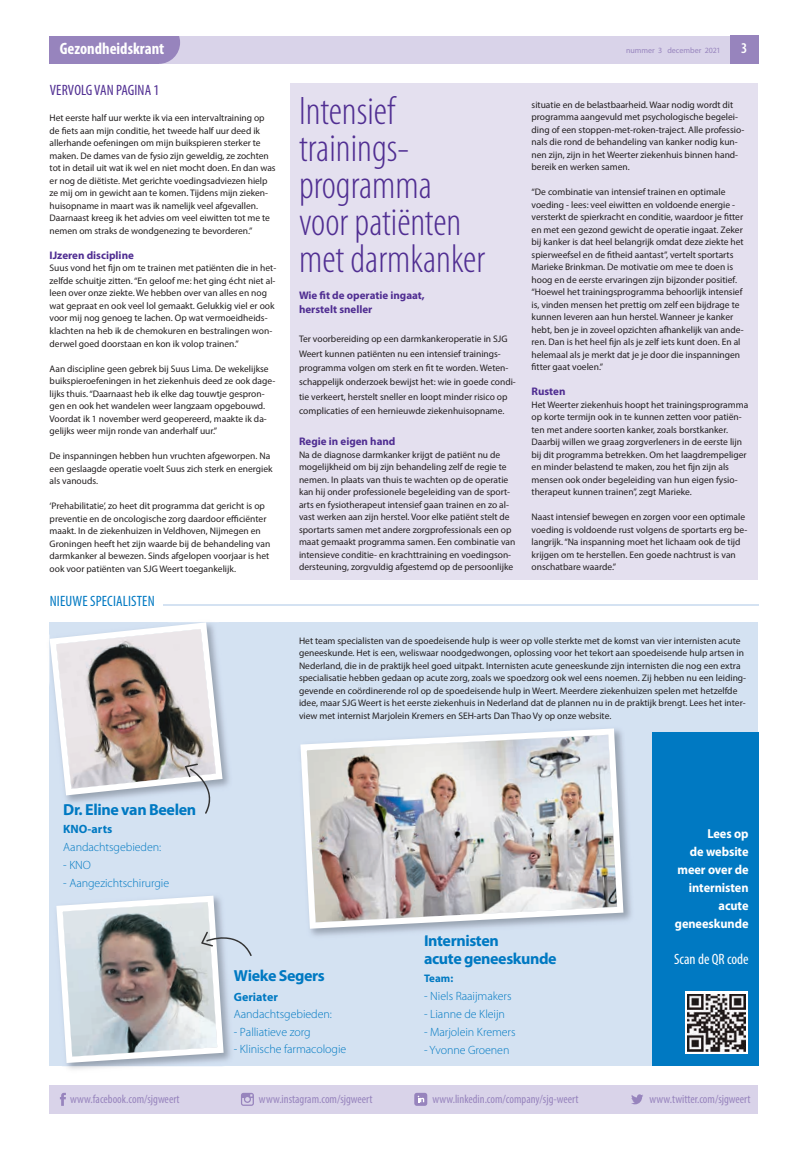
<style>
.page{position:relative;width:808px;height:1149px;background:#fff}
.page>*{position:absolute;margin:0;border:0;box-sizing:border-box;transform-origin:0 0}
.t1{font:300 condensed 40px/37px "Myriad Pro";color:#502e92}
.t2{font:700 condensed 16.5px "Myriad Pro";color:#fff}
.t3{font:700 16px/18px "Myriad Pro";letter-spacing:-.025em;color:#0079c2}
.t4{font:condensed 15px "Myriad Pro";letter-spacing:.01em;color:#0079c2}
.t5{font:condensed 15px "Myriad Pro";letter-spacing:.01em;color:#502e92}
.t6{font:condensed 15px "Myriad Pro";color:#fff}
.t7{font:600 condensed 15px "Myriad Pro";color:#fff}
.t8{font:700 13px/18px "Myriad Pro";letter-spacing:-.005em;color:#fff;text-align:right;scale:.95 1}
.t9{font:300 12px "Myriad Pro";letter-spacing:-.005em;color:#0079c2}
.t10{font:condensed 12px "Myriad Pro";color:#9784bd}
.t11{font:700 12px "Myriad Pro";color:#0079c2}
.t12{font:700 11px/14.4px "Myriad Pro";color:#502e92}
.t13{font:700 11px "Myriad Pro";color:#0079c2}
.t14{font:9.5px/12.5px "Myriad Pro";color:#231f20}
.t15{font:8px "Myriad Pro";color:#9784bd}
</style>
<div class="page">
<div style="left:291px;top:84px;width:467px;height:495px;background:#e4e0ef"></div>
<div style="left:50px;top:35px;width:708px;height:29px;background:#d9d3e9"></div>
<div style="left:138px;top:21px;width:42px;height:43px;background:#9784bd;border-radius:50%"></div>
<div style="left:50px;top:35px;width:109px;height:29px;background:#9784bd"></div>
<div style="left:50px;top:0;width:708px;height:35px;background:#fff"></div>
<div style="left:730px;top:35px;width:28px;height:29px;background:#9784bd"></div>
<div style="left:50px;top:622px;width:708px;height:443px;background:#d4e2f2"></div>
<hr style="left:163px;top:604px;width:595px;height:2px;background:#d4e2f2">
<img style="left:66px;top:1062px;width:136px;height:3px">
<svg style="left:56px;top:896px;width:196px;height:166px"></svg>
<img style="left:49px;top:634px;width:1px;height:53px">
<img style="left:222px;top:711px;width:7px;height:76px">
<svg style="left:50px;top:622px;width:172px;height:191px"></svg>
<div style="left:652px;top:732px;width:106px;height:333px;background:#0079c2"></div>
<svg style="left:685px;top:991px;width:63px;height:62px"></svg>
<img style="left:688px;top:993px;width:57px;height:58px">
<img style="left:310px;top:757px;width:321px;height:180px">
<img style="left:300px;top:728px;width:323px;height:200px">
<div style="left:50px;top:1084px;width:708px;height:29px;background:#d9d3e9"></div>
<svg style="left:631px;top:1094px;width:12px;height:9px"></svg>
<svg style="left:60px;top:1092px;width:6px;height:13px"></svg>
<svg style="left:241px;top:1092px;width:13px;height:13px"></svg>
<svg style="left:414px;top:1092px;width:13px;height:13px"></svg>
<svg style="left:418px;top:1095px;width:6px;height:6px"></svg>
<h2 class="t2" style="left:60px;top:38px;width:106px">Gezondheidskrant</h2>
<p class="t15" style="left:626px;top:47px;width:96px">nummer 3 december 2021</p>
<h3 class="t7" style="left:741px;top:43px;width:8px">3</h3>
<h3 class="t5" style="left:50px;top:85px;width:111px">VERVOLG VAN PAGINA 1</h3>
<h1 class="t1" style="left:299px;top:95px;width:188px">Intensief trainings&shy;programma voor patiënten met darmkanker</h1>
<p class="t14" style="left:531px;top:99px;width:214px">situatie en de belastbaarheid. Waar nodig wordt dit programma aangevuld met psychologische begelei&shy;ding of een stoppen-met-roken-traject. Alle professio&shy;nals die rond de behandeling van kanker nodig kun&shy;nen zijn, zijn in het Weerter ziekenhuis binnen hand&shy;bereik en werken samen.</p>
<p class="t14" style="left:531px;top:186px;width:214px">“De combinatie van intensief trainen en optimale voeding - lees: veel eiwitten en voldoende energie - versterkt de spierkracht en conditie, waardoor je fitter en met een gezond gewicht de operatie ingaat. Zeker bij kanker is dat heel belangrijk omdat deze ziekte het spierweefsel en de fitheid aantast”, vertelt sportarts Marieke Brinkman. De motivatie om mee te doen is hoog en de eerste ervaringen zijn bijzonder positief. “Hoewel het trainingsprogramma behoorlijk intensief is, vinden mensen het prettig om zelf een bijdrage te kunnen leveren aan hun herstel. Wanneer je kanker hebt, ben je in zoveel opzichten afhankelijk van ande&shy;ren. Dan is het heel fijn als je zelf iets kunt doen. En al helemaal als je merkt dat je je door die inspanningen fitter gaat voelen.”</p>
<p class="t12" style="left:531px;top:385px;width:35px">Rusten</p>
<p class="t14" style="left:531px;top:399px;width:218px">Het Weerter ziekenhuis hoopt het trainingsprogramma op korte termijn ook in te kunnen zetten voor patiën&shy;ten met andere soorten kanker, zoals borstkanker.<br>Daarbij willen we graag zorgverleners in de eerste lijn bij dit programma betrekken. Om het laagdrempeliger en minder belastend te maken, zou het fijn zijn als mensen ook onder begeleiding van hun eigen fysio&shy;therapeut kunnen trainen”, zegt Marieke.</p>
<p class="t14" style="left:531px;top:511px;width:217px">Naast intensief bewegen en zorgen voor een optimale voeding is voldoende rust volgens de sportarts erg be&shy;langrijk. “Na inspanning moet het lichaam ook de tijd krijgen om te herstellen. Een goede nachtrust is van onschatbare waarde.”</p>
<p class="t14" style="left:50px;top:113px;width:228px">Het eerste half uur werkte ik via een intervaltraining op de fiets aan mijn conditie, het tweede half uur deed ik allerhande oefeningen om mijn buikspieren sterker te maken. De dames van de fysio zijn geweldig, ze zochten tot in detail uit wat ik wel en niet mocht doen. En dan was er nog de diëtiste. Met gerichte voedingsadviezen hielp ze mij om in gewicht aan te komen. Tijdens mijn zieken&shy;huisopname in maart was ik namelijk veel afgevallen.<br>Daarnaast kreeg ik het advies om veel eiwitten tot me te nemen om straks de wondgenezing te bevorderen.”</p>
<p class="t12" style="left:50px;top:249px;width:86px">IJzeren discipline</p>
<p class="t14" style="left:50px;top:263px;width:228px">Suus vond het fijn om te trainen met patiënten die in het&shy;zelfde schuitje zitten. “En geloof me: het ging écht niet al&shy;leen over onze ziekte. We hebben over van alles en nog wat gepraat en ook veel lol gemaakt. Gelukkig viel er ook voor mij nog genoeg te lachen. Op wat vermoeidheids&shy;klachten na heb ik de chemokuren en bestralingen won&shy;derwel goed doorstaan en kon ik volop trainen.”</p>
<p class="t14" style="left:50px;top:363px;width:227px">Aan discipline geen gebrek bij Suus Lima. De wekelijkse buikspieroefeningen in het ziekenhuis deed ze ook dage&shy;lijks thuis. “Daarnaast heb ik elke dag touwtje gespron&shy;gen en ook het wandelen weer langzaam opgebouwd.<br>Voordat ik 1 november werd geopereerd, maakte ik da&shy;gelijks weer mijn ronde van anderhalf uur.”</p>
<p class="t14" style="left:50px;top:450px;width:225px">De inspanningen hebben hun vruchten afgeworpen. Na een geslaagde operatie voelt Suus zich sterk en energiek als vanouds.</p>
<p class="t14" style="left:50px;top:500px;width:222px">‘Prehabilitatie’, zo heet dit programma dat gericht is op preventie en de oncologische zorg daardoor efficiënter maakt. In de ziekenhuizen in Veldhoven, Nijmegen en Groningen heeft het zijn waarde bij de behandeling van darmkanker al bewezen. Sinds afgelopen voorjaar is het ook voor patiënten van SJG Weert toegankelijk.</p>
<p class="t12" style="left:299px;top:289px;width:127px">Wie fit de operatie ingaat, herstelt sneller</p>
<p class="t14" style="left:299px;top:332px;width:218px;line-height:14.4px">Ter voorbereiding op een darmkankeroperatie in SJG Weert kunnen patiënten nu een intensief trainings&shy;programma volgen om sterk en fit te worden. Weten&shy;schappelijk onderzoek bewijst het: wie in goede condi&shy;tie verkeert, herstelt sneller en loopt minder risico op complicaties of een hernieuwde ziekenhuisopname.</p>
<p class="t12" style="left:299px;top:435px;width:98px">Regie in eigen hand</p>
<p class="t14" style="left:299px;top:449px;width:218px">Na de diagnose darmkanker krijgt de patiënt nu de mogelijkheid om bij zijn behandeling zelf de regie te nemen. In plaats van thuis te wachten op de operatie kan hij onder professionele begeleiding van de sport&shy;arts en fysiotherapeut intensief gaan trainen en zo al&shy;vast werken aan zijn herstel. Voor elke patiënt stelt de sportarts samen met andere zorgprofessionals een op maat gemaakt programma samen. Een combinatie van intensieve conditie- en krachttraining en voedingson&shy;dersteuning, zorgvuldig afgestemd op de persoonlijke</p>
<h3 class="t4" style="left:50px;top:595px;width:106px">NIEUWE SPECIALISTEN</h3>
<h3 class="t3" style="left:63px;top:801px;width:134px">Dr. Eline van Beelen</h3>
<p class="t11" style="left:63px;top:824px;width:51px">KNO-arts</p>
<p class="t9" style="left:63px;top:842px;width:100px">Aandachtsgebieden:</p>
<p class="t9" style="left:63px;top:860px;width:29px">- KNO</p>
<p class="t9" style="left:63px;top:878px;width:107px">- Aangezichtschirurgie</p>
<p class="t14" style="left:299px;top:634px;width:449px">Het team specialisten van de spoedeisende hulp is weer op volle sterkte met de komst van vier internisten acute geneeskunde. Het is een, weliswaar noodgedwongen, oplossing voor het tekort aan spoedeisende hulp artsen in Nederland, die in de praktijk heel goed uitpakt. Internisten acute geneeskunde zijn internisten die nog een extra specialisatie hebben gedaan op acute zorg, zoals we spoedzorg ook wel eens noemen. Zij hebben nu een leiding&shy;gevende en coördinerende rol op de spoedeisende hulp in Weert. Meerdere ziekenhuizen spelen met hetzelfde idee, maar SJG Weert is het eerste ziekenhuis in Nederland dat de plannen nu in de praktijk brengt. Lees het inter&shy;view met internist Marjolein Kremers en SEH-arts Dan Thao Vy op onze website.</p>
<h3 class="t3" style="left:234px;top:967px;width:92px">Wieke Segers</h3>
<p class="t11" style="left:234px;top:988px;width:46px">Geriater</p>
<p class="t9" style="left:234px;top:1009px;width:99px">Aandachtsgebieden:</p>
<p class="t9" style="left:234px;top:1026px;width:78px">- Palliatieve zorg</p>
<p class="t9" style="left:234px;top:1044px;width:114px">- Klinische farmacologie</p>
<h3 class="t3" style="left:424px;top:932px;width:134px">Internisten<br>acute geneeskunde</h3>
<p class="t13" style="left:424px;top:974px;width:31px">Team:</p>
<p class="t9" style="left:424px;top:991px;width:89px">- Niels Raaijmakers</p>
<p class="t9" style="left:424px;top:1009px;width:82px">- Lianne de Kleijn</p>
<p class="t9" style="left:424px;top:1027px;width:93px">- Marjolein Kremers</p>
<p class="t9" style="left:424px;top:1045px;width:87px">- Yvonne Groenen</p>
<h3 class="t8" style="left:675px;top:825px;width:79px">Lees op<br>de website meer over de internisten acute geneeskunde</h3>
<h3 class="t6" style="left:674px;top:953px;width:76px">Scan de QR code</h3>
<p class="t10" style="left:70px;top:1094px;width:111px">www.facebook.com/sjgweert</p>
<p class="t10" style="left:259px;top:1094px;width:115px">www.instagram.com/sjgweert</p>
<p class="t10" style="left:432px;top:1094px;width:148px">www.linkedin.com/company/sjg-weert</p>
<p class="t10" style="left:649px;top:1094px;width:103px">www.twitter.com/sjgweert</p>
</div>
